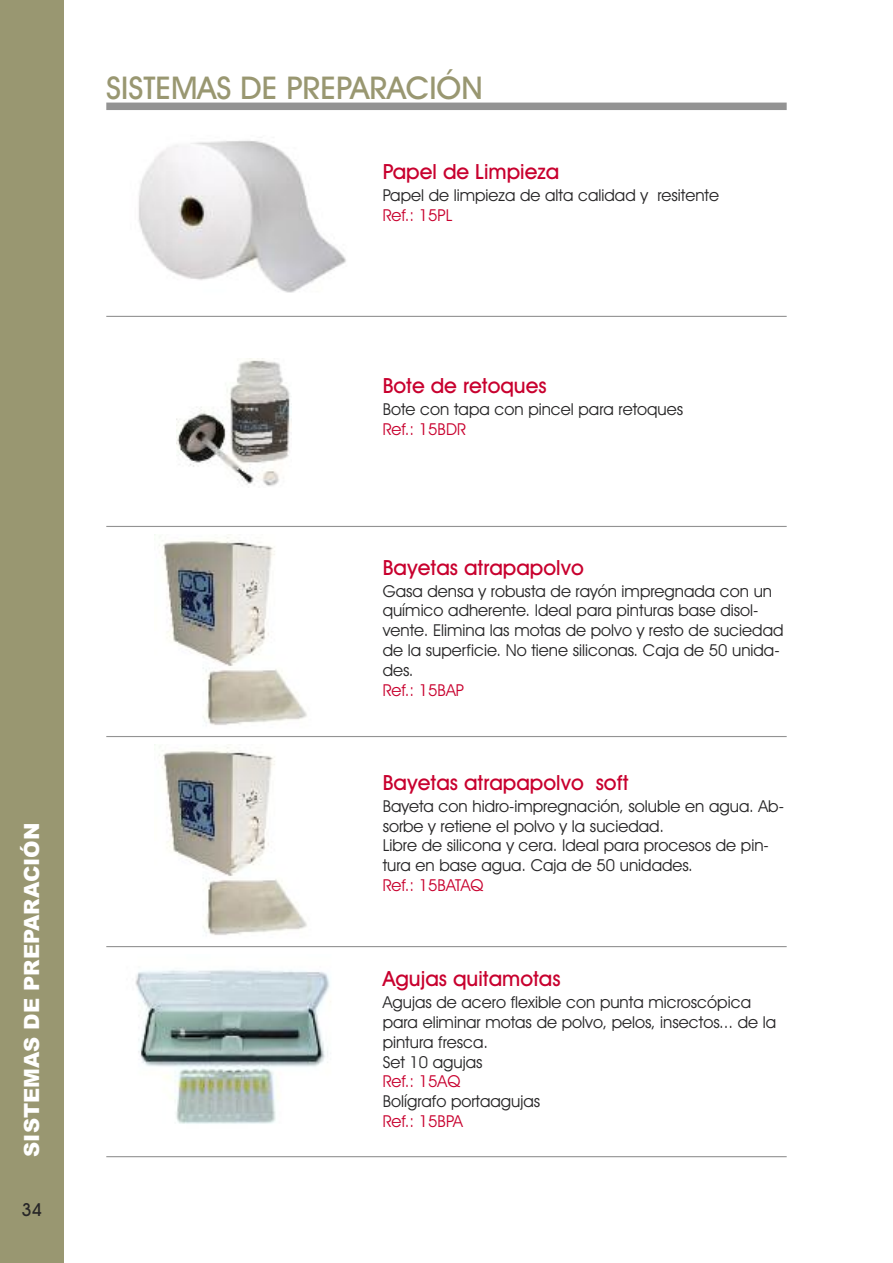
<style>
.page{position:relative;width:893px;height:1263px;background:#fff}
.page>*{position:absolute;margin:0;border:0;box-sizing:border-box;transform-origin:0 0}
.t1{font:500 31.5px "Avant Garde IT Cby BT";color:#999771}
.t2{font:500 21px "Avant Garde IT Cby BT";color:#c8002e}
.t3{font:900 21px "Arial";color:#fff}
.t4{font:500 18px "Avant Garde IT Cby BT";color:#272627}
.t5{font:16.5px/19.8px "Avant Garde IT Cby BT";color:#272627}
.t6{font:16.5px "Avant Garde IT Cby BT";color:#c8002e}
</style>
<div class="page">
<div style="left:0;top:0;width:64px;height:1263px;background:#999771"></div>
<div style="left:106px;top:103px;width:681px;height:7px;background:#939393"></div>
<hr style="left:106px;top:1156px;width:681px;height:1px;background:#939393">
<hr style="left:106px;top:946px;width:681px;height:1px;background:#939393">
<hr style="left:106px;top:736px;width:681px;height:1px;background:#939393">
<hr style="left:106px;top:526px;width:681px;height:1px;background:#939393">
<hr style="left:106px;top:316px;width:681px;height:1px;background:#939393">
<img style="left:177px;top:359px;width:114px;height:127px">
<img style="left:159px;top:537px;width:148px;height:188px">
<img style="left:159px;top:747px;width:148px;height:188px">
<img style="left:135px;top:970px;width:196px;height:154px">
<img style="left:138px;top:140px;width:208px;height:153px">
<p class="t3" style="left:20px;top:1157px;width:335px;rotate:-90deg">SISTEMAS DE PREPARACIÓN</p>
<p class="t4" style="left:22px;top:1199px;width:22px">34</p>
<h1 class="t1" style="left:106px;top:69px;width:378px">SISTEMAS DE PREPARACIÓN</h1>
<p class="t2" style="left:383px;top:160px;width:178px">Papel de Limpieza</p>
<p class="t5" style="left:383px;top:185px;width:338px">Papel de limpieza de alta calidad y resitente</p>
<p class="t6" style="left:383px;top:205px;width:72px">Ref.: 15PL</p>
<p class="t2" style="left:383px;top:374px;width:166px">Bote de retoques</p>
<p class="t5" style="left:383px;top:399px;width:302px">Bote con tapa con pincel para retoques</p>
<p class="t6" style="left:383px;top:419px;width:85px">Ref.: 15BDR</p>
<p class="t2" style="left:383px;top:555px;width:203px">Bayetas atrapapolvo</p>
<p class="t5" style="left:383px;top:581px;width:402px">Gasa densa y robusta de rayón impregnada con un químico adherente. Ideal para pinturas base disol&shy;vente. Elimina las motas de polvo y resto de suciedad de la superficie. No tiene siliconas. Caja de 50 unida&shy;des.</p>
<p class="t6" style="left:383px;top:680px;width:83px">Ref.: 15BAP</p>
<p class="t2" style="left:383px;top:770px;width:247px">Bayetas atrapapolvo soft</p>
<p class="t5" style="left:383px;top:796px;width:403px">Bayeta con hidro-impregnación, soluble en agua. Ab&shy;sorbe y retiene el polvo y la suciedad.<br>Libre de silicona y cera. Ideal para procesos de pin&shy;tura en base agua. Caja de 50 unidades.</p>
<p class="t6" style="left:383px;top:875px;width:102px">Ref.: 15BATAQ</p>
<p class="t2" style="left:383px;top:967px;width:179px">Agujas quitamotas</p>
<p class="t5" style="left:383px;top:993px;width:395px">Agujas de acero flexible con punta microscópica para eliminar motas de polvo, pelos, insectos... de la pintura fresca.<br>Set 10 agujas</p>
<p class="t6" style="left:383px;top:1072px;width:79px">Ref.: 15AQ</p>
<p class="t5" style="left:383px;top:1092px;width:159px">Bolígrafo portaagujas</p>
<p class="t6" style="left:383px;top:1112px;width:82px">Ref.: 15BPA</p>
</div>
